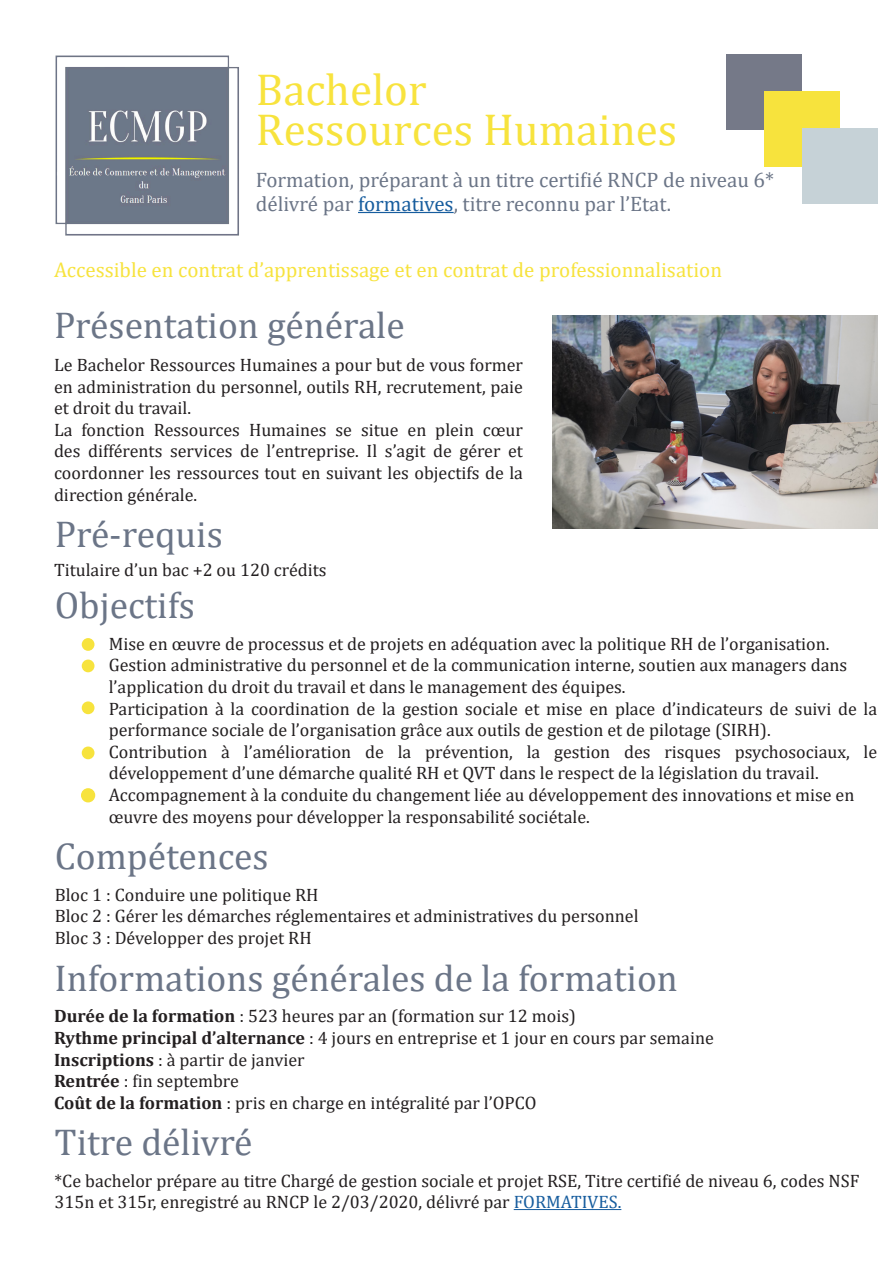
<style>
.page{position:relative;width:893px;height:1263px;background:#fff}
.page>*{position:absolute;margin:0;border:0;box-sizing:border-box;transform-origin:0 0}
.t1{font:45px "Cambria";color:#f7e33d}
.t2{font:45px "Cambria";color:#f8e33e}
.t3{font:37.5px "Cambria";color:#6b7587}
.t4{font:21px/24px "Cambria";color:#6b7587}
.t5{font:21px "Cambria";color:#f7e33d}
.t6{font:18px/21.6px "Cambria";color:#231f20}
.s1{color:#175d9e}
.s2{font-weight:700}
</style>
<div class="page">
<img style="left:55px;top:55px;width:184px;height:181px">
<div style="left:82px;top:638px;width:12px;height:13px;background:#f7e33d;border-radius:50%"></div>
<hr style="left:358px;top:212px;width:96px;height:1px;background:#175d9e">
<img style="left:553px;top:315px;width:324px;height:213px">
<div style="left:82px;top:659px;width:12px;height:13px;background:#f7e33d;border-radius:50%"></div>
<div style="left:82px;top:701px;width:12px;height:13px;background:#f7e33d;border-radius:50%"></div>
<div style="left:82px;top:746px;width:12px;height:13px;background:#f7e33d;border-radius:50%"></div>
<div style="left:82px;top:789px;width:12px;height:13px;background:#f7e33d;border-radius:50%"></div>
<div style="left:81px;top:788px;width:14px;height:14px;border:2px solid #f7e33d;border-radius:50%"></div>
<hr style="left:514px;top:1209px;width:107px;height:1px;background:#175d9e">
<div style="left:727px;top:54px;width:75px;height:75px;background:#757988"></div>
<div style="left:764px;top:92px;width:76px;height:75px;background:#f7e33d"></div>
<div style="left:802px;top:129px;width:75px;height:75px;background:#c6d2d7"></div>
<p class="t2" style="left:256px;top:63px;width:172px">Bachelor</p>
<p class="t1" style="left:256px;top:103px;width:423px">Ressources Humaines</p>
<p class="t4" style="left:256px;top:168px;width:520px">Formation, préparant à un titre certifié RNCP de niveau 6* délivré par <span class="s1">formatives</span>, titre reconnu par l’Etat.</p>
<p class="t5" style="left:54px;top:258px;width:670px">Accessible en contrat d’apprentissage et en contrat de professionnalisation</p>
<p class="t3" style="left:54px;top:303px;width:352px">Présentation générale</p>
<p class="t6" style="left:54px;top:354px;width:471px;text-align:justify">Le Bachelor Ressources Humaines a pour but de vous former en administration du personnel, outils RH, recrutement, paie et droit du travail.</p>
<p class="t6" style="left:54px;top:419px;width:470px;text-align:justify">La fonction Ressources Humaines se situe en plein cœur des différents services de l’entreprise. Il s’agit de gérer et coordonner les ressources tout en suivant les objectifs de la direction générale.</p>
<p class="t3" style="left:55px;top:512px;width:170px">Pré-requis</p>
<p class="t6" style="left:54px;top:559px;width:274px">Titulaire d’un bac +2 ou 120 crédits</p>
<p class="t3" style="left:55px;top:583px;width:142px">Objectifs</p>
<p class="t6" style="left:109px;top:633px;width:722px">Mise en œuvre de processus et de projets en adéquation avec la politique RH de l’organisation.</p>
<p class="t6" style="left:109px;top:654px;width:740px">Gestion administrative du personnel et de la communication interne, soutien aux managers dans l’application du droit du travail et dans le management des équipes.</p>
<p class="t6" style="left:109px;top:697px;width:770px">Participation à la coordination de la gestion sociale et mise en place d’indicateurs de suivi de la performance sociale de l’organisation grâce aux outils de gestion et de pilotage (SIRH).</p>
<p class="t6" style="left:109px;top:741px;width:770px">Contribution à l’amélioration de la prévention, la gestion des risques psychosociaux, le développement d’une démarche qualité RH et QVT dans le respect de la législation du travail.</p>
<p class="t6" style="left:109px;top:784px;width:747px">Accompagnement à la conduite du changement liée au développement des innovations et mise en œuvre des moyens pour développer la responsabilité sociétale.</p>
<p class="t3" style="left:55px;top:834px;width:215px">Compétences</p>
<p class="t6" style="left:55px;top:884px;width:265px">Bloc 1 : Conduire une politique RH</p>
<p class="t6" style="left:55px;top:905px;width:585px">Bloc 2 : Gérer les démarches réglementaires et administratives du personnel</p>
<p class="t6" style="left:55px;top:927px;width:259px">Bloc 3 : Développer des projet RH</p>
<p class="t3" style="left:55px;top:956px;width:625px">Informations générales de la formation</p>
<p class="t6" style="left:54px;top:1005px;width:523px"><span class="s2">Durée de la formation</span> : 523 heures par an (formation sur 12 mois)</p>
<p class="t6" style="left:54px;top:1027px;width:661px"><span class="s2">Rythme principal d’alternance</span> : 4 jours en entreprise et 1 jour en cours par semaine</p>
<p class="t6" style="left:54px;top:1048px;width:252px"><span class="s2">Inscriptions</span> : à partir de janvier</p>
<p class="t6" style="left:54px;top:1070px;width:186px"><span class="s2">Rentrée</span> : fin septembre</p>
<p class="t6" style="left:54px;top:1092px;width:484px"><span class="s2">Coût de la formation</span> : pris en charge en intégralité par l’OPCO</p>
<p class="t3" style="left:55px;top:1120px;width:199px">Titre délivré</p>
<p class="t6" style="left:55px;top:1170px;width:806px">*Ce bachelor prépare au titre Chargé de gestion sociale et projet RSE, Titre certifié de niveau 6, codes NSF<br>315n et 315r, enregistré au RNCP le 2/03/2020, délivré par <span class="s1">FORMATIVES.</span></p>
</div>
